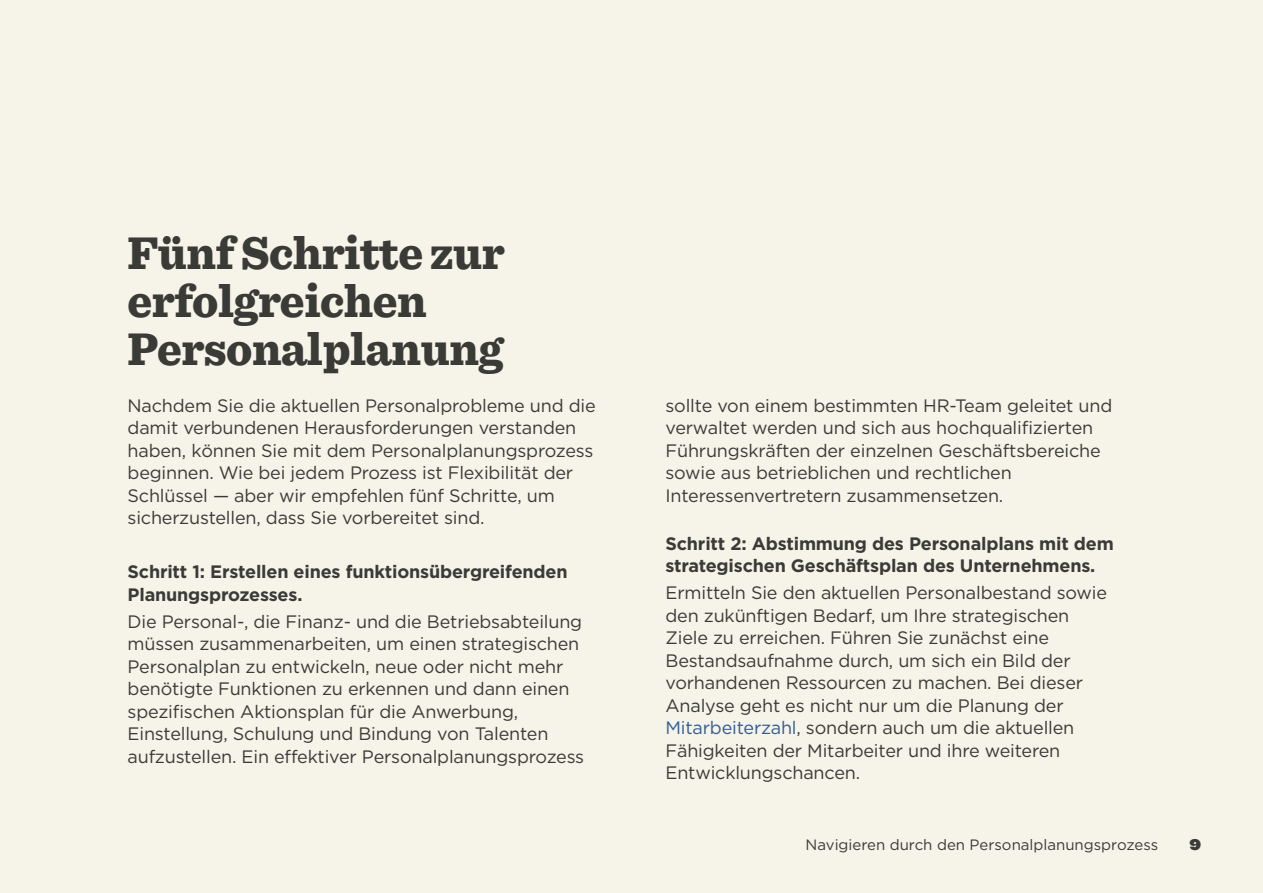
<style>
.page{position:relative;width:1263px;height:893px;background:#f6f3e8}
.page>*{position:absolute;margin:0;border:0;box-sizing:border-box;transform-origin:0 0}
.t1{font:900 48px/48px "Sentinel";letter-spacing:-.01em;color:#3a3a37;scale:.95 1}
.t2{font:18px/22.5px "Gotham HTF";letter-spacing:-.01em;color:#3a3a37}
.t3{font:700 18px/22.5px "Gotham HTF";letter-spacing:-.01em;color:#3a3a37}
.t4{font:15px "Gotham HTF";color:#3a3a37}
.t5{font:13.5px "Champion HTF Heavyweight";color:#3a3a37}
.s1{color:#325d95}
</style>
<div class="page">
<h1 class="t1" style="left:128px;top:228px;width:399px">Fünf Schritte zur erfolgreichen<br>Personalplanung</h1>
<p class="t2" style="left:128px;top:394px;width:470px">Nachdem Sie die aktuellen Personalprobleme und die damit verbundenen Herausforderungen verstanden haben, können Sie mit dem Personalplanungsprozess beginnen. Wie bei jedem Prozess ist Flexibilität der Schlüssel — aber wir empfehlen fünf Schritte, um sicherzustellen, dass Sie vorbereitet sind.</p>
<p class="t3" style="left:128px;top:560px;width:442px">Schritt 1: Erstellen eines funktionsübergreifenden<br>Planungsprozesses.</p>
<p class="t2" style="left:128px;top:610px;width:458px">Die Personal-, die Finanz- und die Betriebsabteilung müssen zusammenarbeiten, um einen strategischen Personalplan zu entwickeln, neue oder nicht mehr benötigte Funktionen zu erkennen und dann einen spezifischen Aktionsplan für die Anwerbung, Einstellung, Schulung und Bindung von Talenten aufzustellen. Ein effektiver Personalplanungsprozess</p>
<p class="t2" style="left:665px;top:394px;width:448px">sollte von einem bestimmten HR-Team geleitet und verwaltet werden und sich aus hochqualifizierten Führungskräften der einzelnen Geschäftsbereiche sowie aus betrieblichen und rechtlichen Interessenvertretern zusammensetzen.</p>
<p class="t3" style="left:665px;top:532px;width:450px">Schritt 2: Abstimmung des Personalplans mit dem strategischen Geschäftsplan des Unternehmens.</p>
<p class="t2" style="left:665px;top:581px;width:443px">Ermitteln Sie den aktuellen Personalbestand sowie den zukünftigen Bedarf, um Ihre strategischen Ziele zu erreichen. Führen Sie zunächst eine Bestandsaufnahme durch, um sich ein Bild der vorhandenen Ressourcen zu machen. Bei dieser Analyse geht es nicht nur um die Planung der <span class="s1">Mitarbeiterzahl</span>, sondern auch um die aktuellen Fähigkeiten der Mitarbeiter und ihre weiteren Entwicklungschancen.</p>
<p class="t4" style="left:806px;top:837px;width:354px">Navigieren durch den Personalplanungsprozess</p>
<p class="t5" style="left:1189px;top:836px;width:13px">9</p>
</div>
